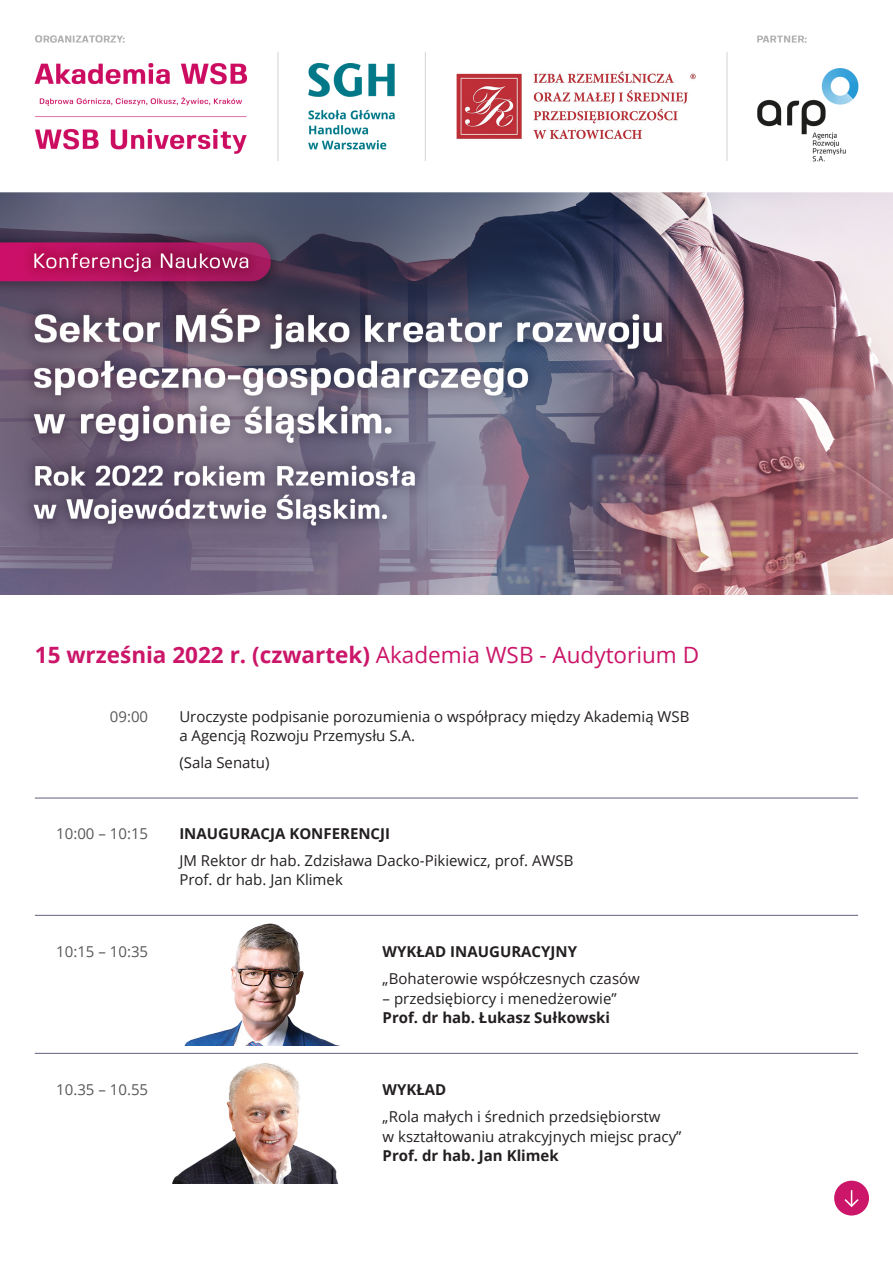
<style>
.page{position:relative;width:893px;height:1263px;background:#fff}
.page>*{position:absolute;margin:0;border:0;box-sizing:border-box;transform-origin:0 0}
.t1{font:700 22.5px "Open Sans";color:#cb1669}
.t2{font:15px/19.5px "Open Sans";color:#231f20}
.t3{font:700 15px "Open Sans";color:#231f20}
.t4{font:15px "Open Sans";color:#57585a}
.s1{font-weight:400}
</style>
<div class="page">
<img style="left:0;top:35px;width:893px;height:560px">
<hr style="left:35px;top:798px;width:823px;height:1px;background:#665f7c">
<hr style="left:35px;top:915px;width:823px;height:1px;background:#665f7c">
<hr style="left:35px;top:1053px;width:823px;height:1px;background:#665f7c">
<div style="left:834px;top:1181px;width:35px;height:34px;background:#cb1669;border-radius:50%"></div>
<svg style="left:844px;top:1190px;width:15px;height:17px"></svg>
<img style="left:172px;top:1063px;width:166px;height:120px">
<img style="left:185px;top:923px;width:151px;height:122px">
<h1 class="t1" style="left:35px;top:639px;width:666px">15 września 2022 r. (czwartek) <span class="s1">Akademia WSB - Audytorium D</span></h1>
<p class="t4" style="left:110px;top:706px;width:40px">09:00</p>
<p class="t4" style="left:56px;top:823px;width:93px">10:00 – 10:15</p>
<p class="t2" style="left:179px;top:706px;width:512px">Uroczyste podpisanie porozumienia o współpracy między Akademią WSB a Agencją Rozwoju Przemysłu S.A.</p>
<p class="t2" style="left:179px;top:752px;width:92px">(Sala Senatu)</p>
<p class="t3" style="left:179px;top:823px;width:212px">INAUGURACJA KONFERENCJI</p>
<p class="t2" style="left:179px;top:850px;width:396px">JM Rektor dr hab. Zdzisława Dacko-Pikiewicz, prof. AWSB<br>Prof. dr hab. Jan Klimek</p>
<p class="t4" style="left:56px;top:941px;width:93px">10:15 – 10:35</p>
<p class="t3" style="left:383px;top:941px;width:196px">WYKŁAD INAUGURACYJNY</p>
<p class="t2" style="left:383px;top:968px;width:259px">„Bohaterowie współczesnych czasów</p>
<p class="t2" style="left:383px;top:988px;width:236px">– przedsiębiorcy i menedżerowie”</p>
<p class="t3" style="left:383px;top:1007px;width:229px">Prof. dr hab. Łukasz Sułkowski</p>
<p class="t4" style="left:56px;top:1079px;width:93px">10.35 – 10.55</p>
<p class="t3" style="left:383px;top:1079px;width:65px">WYKŁAD</p>
<p class="t2" style="left:383px;top:1107px;width:300px">„Rola małych i średnich przedsiębiorstw<br>w kształtowaniu atrakcyjnych miejsc pracy”</p>
<p class="t3" style="left:383px;top:1145px;width:178px">Prof. dr hab. Jan Klimek</p>
</div>
